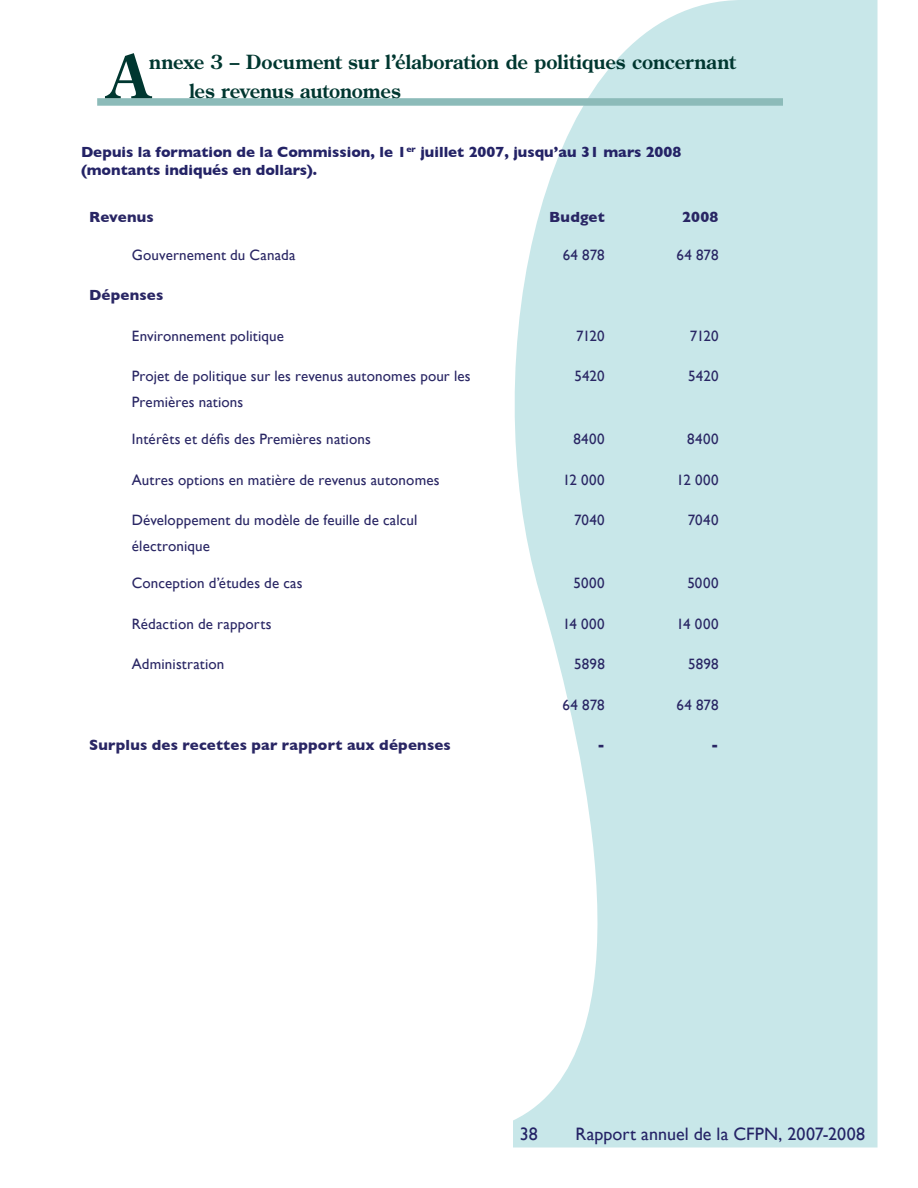
<style>
.page{position:relative;width:918px;height:1188px;background:#fff}
.page>*{position:absolute;margin:0;border:0;box-sizing:border-box;transform-origin:0 0}
.t1{font:700 59.4px "Century Old Style Std";color:#003730}
.t2{font:700 19.5px/29.2px "Century Old Style Std";letter-spacing:-.005em;color:#003730}
.t3{font:18px "Gill Sans";letter-spacing:.005em;color:#242366}
.t4{font:15px/25.5px "Gill Sans";letter-spacing:.01em;color:#292664}
.t5{font:700 15px/18px "Gill Sans";color:#242366}
.t6{font:700 15px "Gill Sans";letter-spacing:.015em;color:#292664}
</style>
<div class="page">
<svg style="left:513px;top:0;width:365px;height:1148px;background:#cfeaec"></svg>
<div style="left:97px;top:98px;width:686px;height:8px;background:#8cbbb9"></div>
<h1 class="t1" style="left:108px;top:52px;width:43px">A</h1>
<h2 class="t2" style="left:189px;top:49px;width:548px;text-indent:-40px">nnexe 3 – Document sur l’élaboration de politiques concernant les revenus autonomes</h2>
<p class="t5" style="left:81px;top:143px;width:602px">Depuis la formation de la Commission, le 1<sup>er</sup> juillet 2007, jusqu’au 31 mars 2008 (montants indiqués en dollars).</p>
<p class="t6" style="left:89px;top:209px;width:66px">Revenus</p>
<p class="t6" style="left:549px;top:209px;width:57px">Budget</p>
<p class="t6" style="left:682px;top:209px;width:38px">2008</p>
<p class="t4" style="left:132px;top:242px;width:165px">Gouvernement du Canada</p>
<p class="t4" style="left:563px;top:242px;width:44px">64 878</p>
<p class="t4" style="left:677px;top:242px;width:44px">64 878</p>
<p class="t6" style="left:89px;top:286px;width:76px">Dépenses</p>
<p class="t4" style="left:132px;top:323px;width:154px">Environnement politique</p>
<p class="t4" style="left:576px;top:323px;width:30px">7120</p>
<p class="t4" style="left:690px;top:323px;width:30px">7120</p>
<p class="t4" style="left:132px;top:363px;width:340px">Projet de politique sur les revenus autonomes pour les<br>Premières nations</p>
<p class="t4" style="left:574px;top:363px;width:32px">5420</p>
<p class="t4" style="left:688px;top:363px;width:32px">5420</p>
<p class="t4" style="left:132px;top:426px;width:240px">Intérêts et défis des Premières nations</p>
<p class="t4" style="left:573px;top:426px;width:33px">8400</p>
<p class="t4" style="left:687px;top:426px;width:33px">8400</p>
<p class="t4" style="left:132px;top:467px;width:309px">Autres options en matière de revenus autonomes</p>
<p class="t4" style="left:563px;top:467px;width:44px">12 000</p>
<p class="t4" style="left:677px;top:467px;width:44px">12 000</p>
<p class="t4" style="left:132px;top:507px;width:287px">Développement du modèle de feuille de calcul électronique</p>
<p class="t4" style="left:574px;top:507px;width:32px">7040</p>
<p class="t4" style="left:688px;top:507px;width:32px">7040</p>
<p class="t4" style="left:132px;top:570px;width:172px">Conception d’études de cas</p>
<p class="t4" style="left:574px;top:570px;width:33px">5000</p>
<p class="t4" style="left:687px;top:570px;width:33px">5000</p>
<p class="t4" style="left:132px;top:611px;width:141px">Rédaction de rapports</p>
<p class="t4" style="left:563px;top:611px;width:44px">14 000</p>
<p class="t4" style="left:677px;top:611px;width:44px">14 000</p>
<p class="t4" style="left:132px;top:651px;width:94px">Administration</p>
<p class="t4" style="left:574px;top:651px;width:32px">5898</p>
<p class="t4" style="left:688px;top:651px;width:32px">5898</p>
<p class="t4" style="left:563px;top:692px;width:44px">64 878</p>
<p class="t4" style="left:677px;top:692px;width:44px">64 878</p>
<p class="t6" style="left:89px;top:736px;width:363px">Surplus des recettes par rapport aux dépenses</p>
<p class="t6" style="left:597px;top:736px;width:9px">-</p>
<p class="t6" style="left:711px;top:736px;width:9px">-</p>
<p class="t3" style="left:520px;top:1124px;width:20px">38</p>
<p class="t3" style="left:576px;top:1124px;width:291px">Rapport annuel de la CFPN, 2007-2008</p>
</div>
